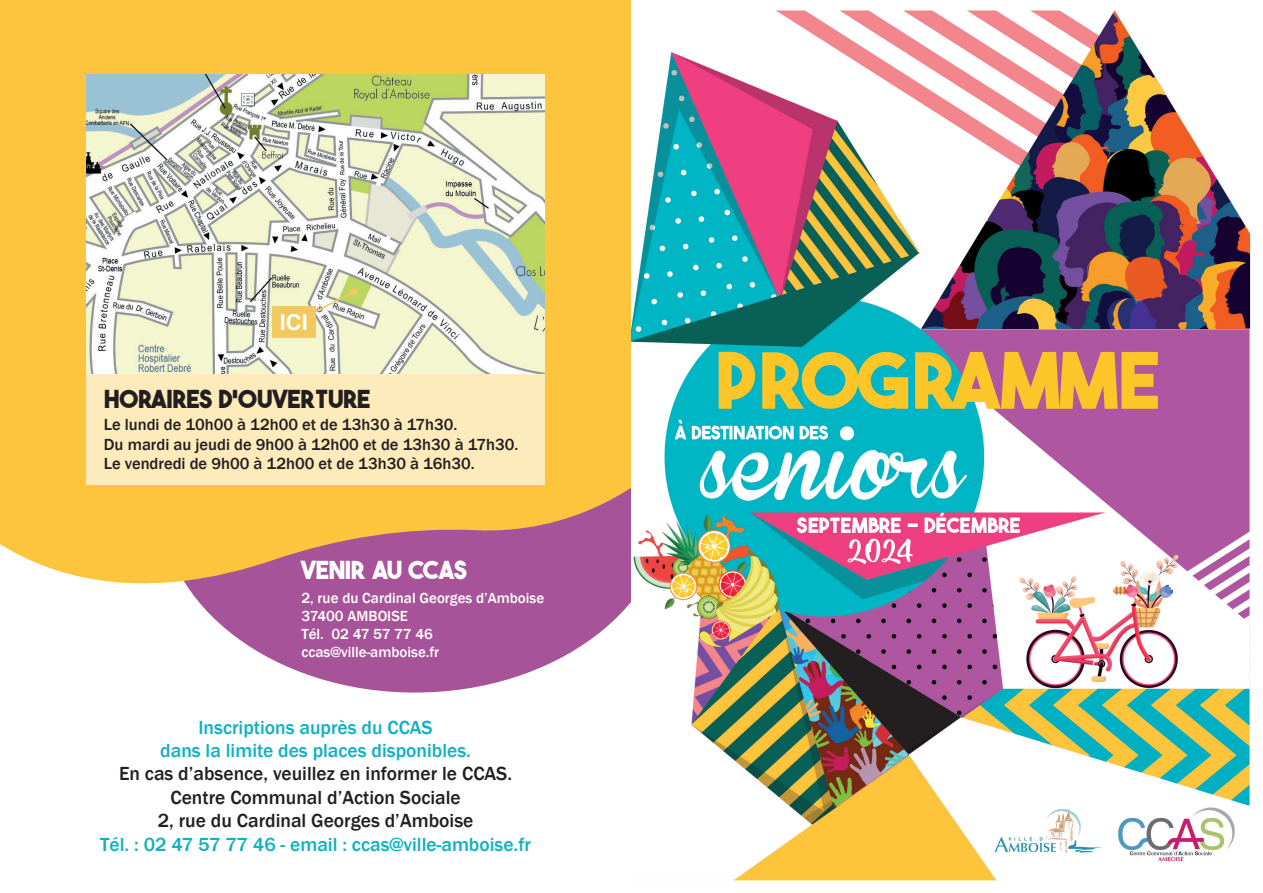
<style>
.page{position:relative;width:1263px;height:893px;background:#fff}
.page>*{position:absolute;margin:0;border:0;box-sizing:border-box;transform-origin:0 0}
.t1{font:700 24.75px "The Bold Font";color:#231f20}
.t2{font:700 24.75px "The Bold Font";color:#fff}
.t3{font:700 21.9px "Helvetica";color:#fff}
.t4{font:500 19.5px/23.4px "Franklin Gothic";color:#10b1c2;text-align:center}
.t5{font:500 19.5px/23.4px "Franklin Gothic";color:#231f20;text-align:center}
.t6{font:500 16.5px/19.8px "Franklin Gothic";color:#231f20}
.t7{font:500 15px/18px "Franklin Gothic";color:#fff}
</style>
<div class="page">
<div style="left:160px;top:307px;width:510px;height:386px;background:#a75399;border-radius:50%"></div>
<svg style="left:0;top:0;width:631px;height:613px;fill:#fdc43d"></svg>
<div style="left:86px;top:326px;width:459px;height:159px;background:#feebbb"></div>
<img style="left:86px;top:74px;width:459px;height:300px">
<div style="left:272px;top:307px;width:43px;height:31px;background:#f2c95e"></div>
<div style="left:349px;top:288px;width:9px;height:7px;background:#f2c95e;border-radius:50%"></div>
<svg style="left:307px;top:290px;width:48px;height:27px"></svg>
<img style="left:631px;top:10px;width:620px;height:871px">
<h2 class="t3" style="left:280px;top:309px;width:29px">ICI</h2>
<h1 class="t1" style="left:104px;top:383px;width:269px">HORAIRES D'OUVERTURE</h1>
<p class="t6" style="left:104px;top:415px;width:416px">Le lundi de 10h00 à 12h00 et de 13h30 à 17h30.<br>Du mardi au jeudi de 9h00 à 12h00 et de 13h30 à 17h30.<br>Le vendredi de 9h00 à 12h00 et de 13h30 à 16h30.</p>
<h1 class="t2" style="left:301px;top:555px;width:167px">VENIR AU CCAS</h1>
<p class="t7" style="left:301px;top:589px;width:244px">2, rue du Cardinal Georges d’Amboise<br>37400 AMBOISE<br>Tél. 02 47 57 77 46 ccas@ville-amboise.fr</p>
<p class="t4" style="left:160px;top:715px;width:312px">Inscriptions auprès du CCAS<br>dans la limite des places disponibles.</p>
<p class="t5" style="left:119px;top:762px;width:395px">En cas d’absence, veuillez en informer le CCAS.<br>Centre Communal d’Action Sociale<br>2, rue du Cardinal Georges d’Amboise</p>
<p class="t4" style="left:100px;top:832px;width:432px">Tél. : 02 47 57 77 46 - email : ccas@ville-amboise.fr</p>
</div>
